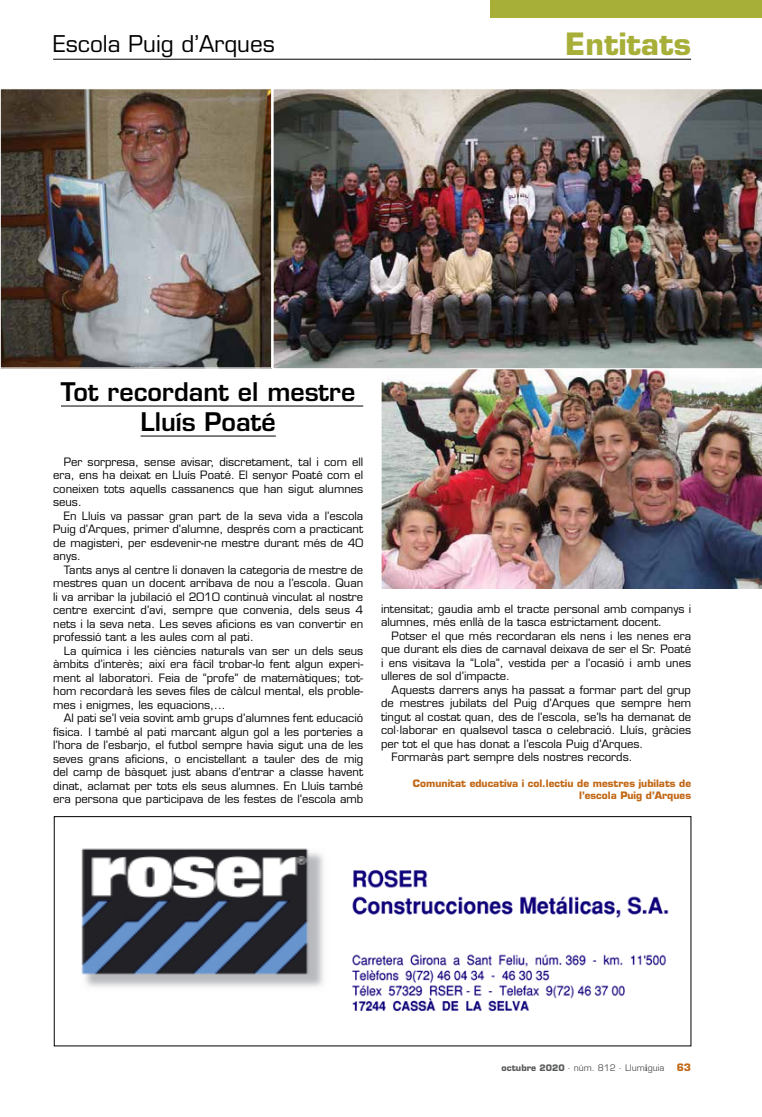
<style>
.page{position:relative;width:762px;height:1117px;background:#fff}
.page>*{position:absolute;margin:0;border:0;box-sizing:border-box;transform-origin:0 0}
.t1{font:700 30px "Eurostile LT Std";color:#a7af39}
.t2{font:600 25px/30px "Eurostile LT Std";color:#000;text-align:center}
.t3{font:22.5px "Eurostile LT Std";color:#000}
.t4{font:11.25px/13.5px "Eurostile LT Std";color:#000;text-align:justify}
.t5{font:700 10px/12px "Eurostile LT Std";color:#c26816;text-align:right}
.t6{font:8.75px "Eurostile LT Std";color:#58595b}
.s1{font-weight:700}
.s2{font-family:"Minion Pro";font-weight:700;font-size:10px}
.s3{font-weight:700;font-size:10px;color:#c26816}
</style>
<div class="page">
<div style="left:490px;top:0;width:272px;height:18px;background:#a7af39"></div>
<hr style="left:53px;top:59px;width:319px;height:1px;background:#000">
<hr style="left:372px;top:59px;width:319px;height:1px;background:#000">
<hr style="left:61px;top:405px;width:302px;height:1px;background:#000">
<hr style="left:141px;top:435px;width:135px;height:1px;background:#000">
<img style="left:381px;top:369px;width:381px;height:220px">
<img style="left:1px;top:90px;width:271px;height:279px">
<div style="left:0;top:88px;width:272px;height:280px;border:1px solid #fff"></div>
<img style="left:273px;top:89px;width:489px;height:280px">
<svg style="left:0;top:88px;width:1px;height:281px"></svg>
<img style="left:81px;top:848px;width:243px;height:139px">
<img style="left:352px;top:869px;width:317px;height:143px">
<div style="left:54px;top:816px;width:637px;height:229px;border:1px solid #000"></div>
<h3 class="t3" style="left:53px;top:31px;width:223px">Escola Puig d’Arques</h3>
<h1 class="t1" style="left:565px;top:26px;width:127px">Entitats</h1>
<h2 class="t2" style="left:61px;top:376px;width:296px">Tot recordant el mestre<br>Lluís Poaté</h2>
<p class="t4" style="left:53px;top:454px;width:312px;text-indent:11px">Per sorpresa, sense avisar, discretament, tal i com ell era, ens ha deixat en Lluís Poaté. El senyor Poaté com el coneixen tots aquells cassanencs que han sigut alumnes seus.</p>
<p class="t4" style="left:53px;top:508px;width:312px;text-indent:11px">En Lluís va passar gran part de la seva vida a l’escola Puig d’Arques, primer d’alumne, després com a practicant de magisteri, per esdevenir-ne mestre durant més de 40 anys.</p>
<p class="t4" style="left:53px;top:562px;width:312px;text-indent:11px">Tants anys al centre li donaven la categoria de mestre de mestres quan un docent arribava de nou a l’escola. Quan li va arribar la jubilació el 2010 continuà vinculat al nostre centre exercint d’avi, sempre que convenia, dels seus 4 nets i la seva neta. Les seves aficions es van convertir en professió tant a les aules com al pati.</p>
<p class="t4" style="left:53px;top:643px;width:312px;text-indent:11px">La química i les ciències naturals van ser un dels seus àmbits d’interès; així era fàcil trobar-lo fent algun experi&shy;ment al laboratori. Feia de “profe” de matemàtiques; tot&shy;hom recordarà les seves files de càlcul mental, els proble&shy;mes i enigmes, les equacions,...</p>
<p class="t4" style="left:53px;top:711px;width:312px;text-indent:11px">Al pati se’l veia sovint amb grups d’alumnes fent educació física. I també al pati marcant algun gol a les porteries a l’hora de l’esbarjo, el futbol sempre havia sigut una de les seves grans aficions, o encistellant a tauler des de mig del camp de bàsquet just abans d’entrar a classe havent dinat, aclamat per tots els seus alumnes. En Lluís també era persona que participava de les festes de l’escola amb</p>
<p class="t4" style="left:381px;top:601px;width:312px">intensitat; gaudia amb el tracte personal amb companys i alumnes, més enllà de la tasca estrictament docent.</p>
<p class="t4" style="left:381px;top:628px;width:312px;text-indent:11px">Potser el que més recordaran els nens i les nenes era que durant els dies de carnaval deixava de ser el Sr. Poaté i ens visitava la “Lola”, vestida per a l’ocasió i amb unes ulleres de sol d’impacte.</p>
<p class="t4" style="left:392px;top:682px;width:301px">Aquests darrers anys ha passat a formar part del grup</p>
<p class="t4" style="left:381px;top:696px;width:312px">de mestres jubilats del Puig d’Arques que sempre hem</p>
<p class="t4" style="left:381px;top:709px;width:312px">tingut al costat quan, des de l’escola, se’ls ha demanat de</p>
<p class="t4" style="left:381px;top:723px;width:312px">col·laborar en qualsevol tasca o celebració. Lluís, gràcies</p>
<p class="t4" style="left:381px;top:736px;width:264px">per tot el que has donat a l’escola Puig d’Arques.</p>
<p class="t4" style="left:392px;top:750px;width:242px">Formaràs part sempre dels nostres records.</p>
<p class="t5" style="left:413px;top:776px;width:280px">Comunitat educativa i col.lectiu de mestres jubilats de l’escola Puig d’Arques</p>
<p class="t6" style="left:502px;top:1062px;width:191px"><span class="s1">octubre 2020</span> · núm. 812 · Llum<span class="s2">i</span>guia <span class="s3">63</span></p>
</div>
